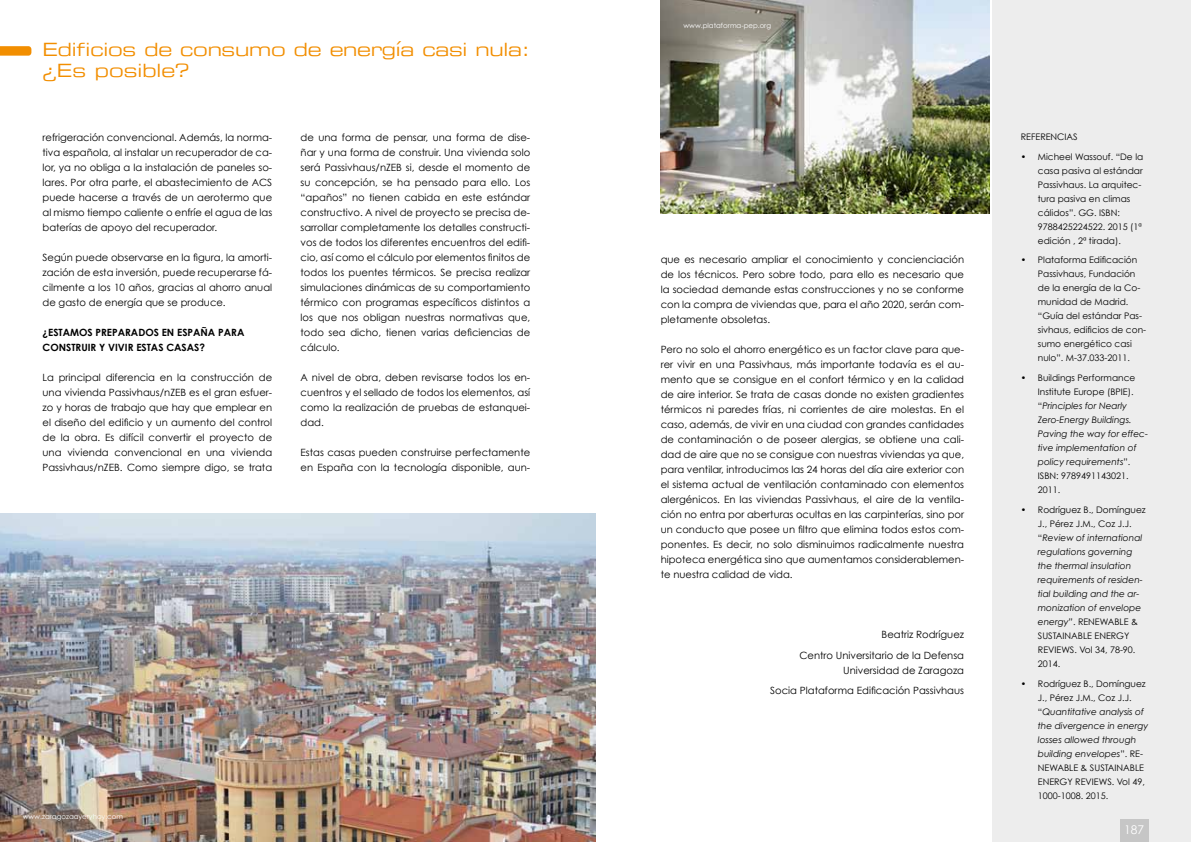
<style>
.page{position:relative;width:1191px;height:842px;background:#fff}
.page>*{position:absolute;margin:0;border:0;box-sizing:border-box;transform-origin:0 0}
.t1{font:18px/21px "Eurostile Extended Two";letter-spacing:-.015em;color:#f28e00}
.t2{font:12px "Century Gothic";color:#fff}
.t3{font:10px/15px "Century Gothic";color:#000;text-align:justify}
.t4{font:700 10px/15px "Century Gothic";color:#000}
.t5{font:9px/14px "Century Gothic";color:#000}
.t6{font:italic 9px/14px "Century Gothic";color:#000}
.t7{font:7px "Century Gothic";color:#fff}
.s1{font-style:normal}
.s2{font-style:italic}
</style>
<div class="page">
<div style="left:992px;top:0;width:199px;height:842px;background:#ededed"></div>
<svg style="left:0;top:46px;width:31px;height:10px"></svg>
<img style="left:0;top:514px;width:595px;height:328px">
<img style="left:660px;top:0;width:329px;height:213px">
<div style="left:1120px;top:819px;width:28px;height:23px;background:#c6c6c6"></div>
<h1 class="t1" style="left:43px;top:39px;width:489px">Edificios de consumo de energía casi nula: ¿Es posible?</h1>
<p class="t3" style="left:43px;top:129px;width:231px">refrigeración convencional. Además, la norma&shy;tiva española, al instalar un recuperador de ca&shy;lor, ya no obliga a la instalación de paneles so&shy;lares. Por otra parte, el abastecimiento de ACS puede hacerse a través de un aerotermo que al mismo tiempo caliente o enfríe el agua de las baterías de apoyo del recuperador.</p>
<p class="t3" style="left:43px;top:249px;width:231px">Según puede observarse en la figura, la amorti&shy;zación de esta inversión, puede recuperarse fá&shy;cilmente a los 10 años, gracias al ahorro anual de gasto de energía que se produce.</p>
<p class="t4" style="left:43px;top:324px;width:203px">¿ESTAMOS PREPARADOS EN ESPAÑA PARA<br>CONSTRUIR Y VIVIR ESTAS CASAS?</p>
<p class="t3" style="left:43px;top:369px;width:231px">La principal diferencia en la construcción de una vivienda Passivhaus/nZEB es el gran esfuer&shy;zo y horas de trabajo que hay que emplear en el diseño del edificio y un aumento del control de la obra. Es difícil convertir el proyecto de una vivienda convencional en una vivienda Passivhaus/nZEB. Como siempre digo, se trata</p>
<p class="t3" style="left:300px;top:129px;width:231px">de una forma de pensar, una forma de dise&shy;ñar y una forma de construir. Una vivienda solo será Passivhaus/nZEB si, desde el momento de su concepción, se ha pensado para ello. Los “apaños” no tienen cabida en este estándar constructivo. A nivel de proyecto se precisa de&shy;sarrollar completamente los detalles constructi&shy;vos de todos los diferentes encuentros del edifi&shy;cio, así como el cálculo por elementos finitos de todos los puentes térmicos. Se precisa realizar simulaciones dinámicas de su comportamiento térmico con programas específicos distintos a los que nos obligan nuestras normativas que, todo sea dicho, tienen varias deficiencias de cálculo.</p>
<p class="t3" style="left:300px;top:369px;width:231px">A nivel de obra, deben revisarse todos los en&shy;cuentros y el sellado de todos los elementos, así como la realización de pruebas de estanquei&shy;dad.</p>
<p class="t3" style="left:300px;top:444px;width:231px">Estas casas pueden construirse perfectamente en España con la tecnología disponible, aun-</p>
<p class="t7" style="left:23px;top:812px;width:102px">www.zaragozaayeryhoy.com</p>
<p class="t7" style="left:683px;top:21px;width:89px">www.plataforma-pep.org</p>
<p class="t3" style="left:660px;top:252px;width:305px">que es necesario ampliar el conocimiento y concienciación de los técnicos. Pero sobre todo, para ello es necesario que la sociedad demande estas construcciones y no se conforme con la compra de viviendas que, para el año 2020, serán com&shy;pletamente obsoletas.</p>
<p class="t3" style="left:660px;top:342px;width:305px">Pero no solo el ahorro energético es un factor clave para que&shy;rer vivir en una Passivhaus, más importante todavía es el au&shy;mento que se consigue en el confort térmico y en la calidad de aire interior. Se trata de casas donde no existen gradientes térmicos ni paredes frías, ni corrientes de aire molestas. En el caso, además, de vivir en una ciudad con grandes cantidades de contaminación o de poseer alergias, se obtiene una cali&shy;dad de aire que no se consigue con nuestras viviendas ya que, para ventilar, introducimos las 24 horas del día aire exterior con el sistema actual de ventilación contaminado con elementos alergénicos. En las viviendas Passivhaus, el aire de la ventila&shy;ción no entra por aberturas ocultas en las carpinterías, sino por un conducto que posee un filtro que elimina todos estos com&shy;ponentes. Es decir, no solo disminuimos radicalmente nuestra hipoteca energética sino que aumentamos considerablemen&shy;te nuestra calidad de vida.</p>
<p class="t3" style="left:799px;top:624px;width:166px;line-height:20.7px;text-align:right">Beatriz Rodríguez<br>Centro Universitario de la Defensa</p>
<p class="t3" style="left:770px;top:660px;width:195px;line-height:20.7px;text-align:right">Universidad de Zaragoza<br>Socia Plataforma Edificación Passivhaus</p>
<p class="t5" style="left:1020px;top:130px;width:58px">REFERENCIAS</p>
<p class="t5" style="left:1037px;top:149px;width:107px;text-indent:-17px">• Micheel Wassouf. “De la casa pasiva al estándar<br>Passivhaus. La arquitec&shy;tura pasiva en climas cálidos”. GG. ISBN:<br>9788425224522. 2015 (1ª edición , 2ª tirada).</p>
<p class="t5" style="left:1037px;top:253px;width:110px;text-indent:-17px">• Plataforma Edificación<br>Passivhaus, Fundación de la energía de la Co&shy;munidad de Madrid. “Guía del estándar Pas&shy;sivhaus, edificios de con&shy;sumo energético casi nulo”. M-37.033-2011.</p>
<p class="t6" style="left:1037px;top:371px;width:112px;text-indent:-17px"><span class="s1">• Buildings Performance<br>Institute Europe (BPIE). “</span>Principles for Nearly<br>Zero-Energy Buildings.<br>Paving the way for effec&shy;tive implementation of policy requirements<span class="s1">”.<br>ISBN: 9789491143021.<br>2011.</span></p>
<p class="t6" style="left:1037px;top:502px;width:109px;text-indent:-17px"><span class="s1">• Rodríguez B., Domínguez<br>J., Pérez J.M., Coz J.J. “</span>Review of international regulations governing the thermal insulation requirements of residen&shy;tial building and the ar&shy;monization of envelope energy”<span class="s1">. RENEWABLE &amp;<br>SUSTAINABLE ENERGY<br>REVIEWS. Vol 34, 78-90.<br>2014.</span></p>
<p class="t5" style="left:1037px;top:676px;width:112px;text-indent:-17px">• Rodríguez B., Domínguez<br>J., Pérez J.M., Coz J.J. “<span class="s2">Quantitative analysis of the divergence in energy losses allowed through building envelopes</span>”. RE-<br>NEWABLE &amp; SUSTAINABLE<br>ENERGY REVIEWS. Vol 49,<br>1000-1008. 2015.</p>
<p class="t2" style="left:1124px;top:822px;width:21px">187</p>
</div>
